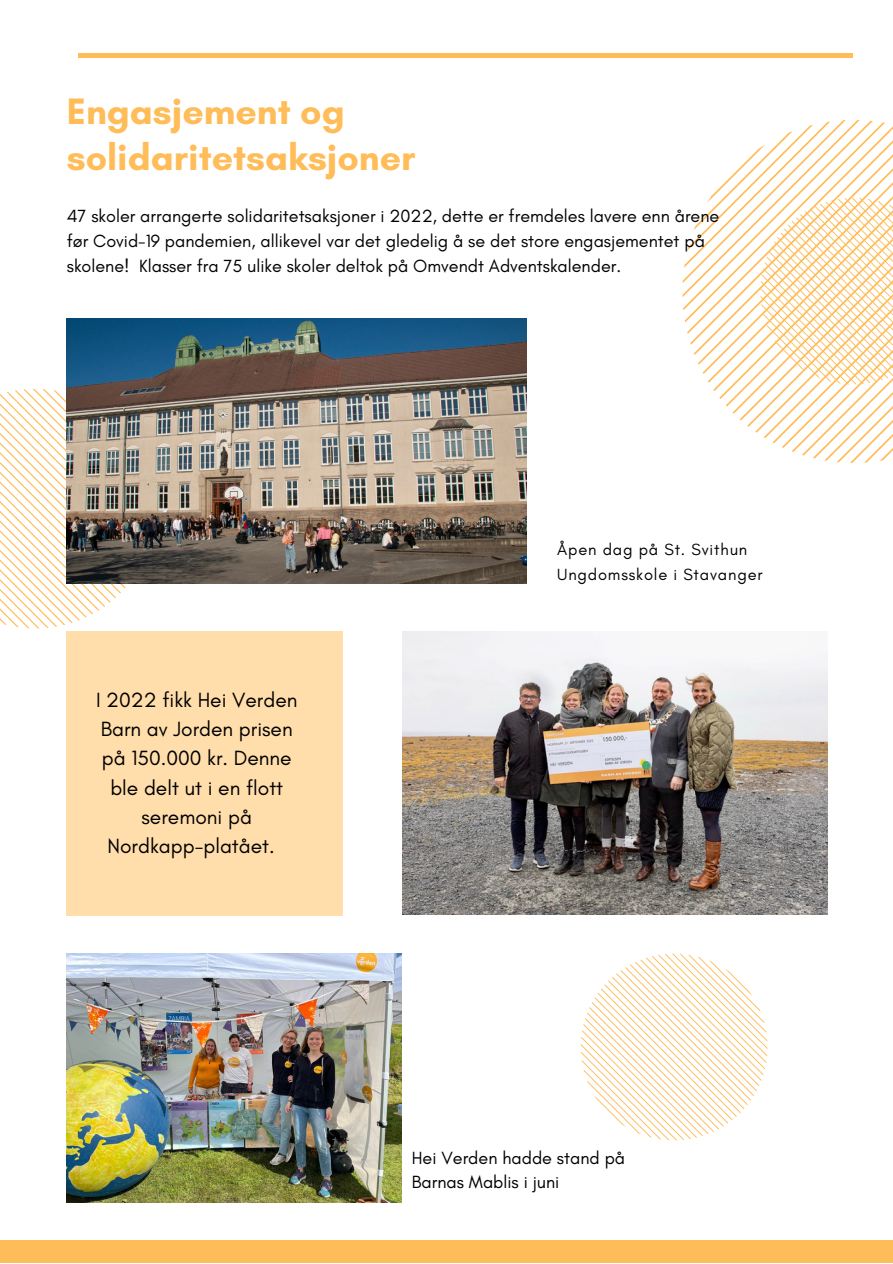
<style>
.page{position:relative;width:893px;height:1264px;background:#fff}
.page>*{position:absolute;margin:0;border:0;box-sizing:border-box;transform-origin:0 0}
.t1{font:700 37.5px/46px "Glacial Indifference";color:#ffbd59}
.t2{font:21px/29.2px "Glacial Indifference";color:#000;text-align:center}
.t3{font:18px/24.8px "Glacial Indifference";color:#000}
.t4{font:16.5px/24.8px "Glacial Indifference";letter-spacing:.05em;color:#000}
</style>
<div class="page">
<svg style="left:682px;top:120px;width:210px;height:343px"></svg>
<img style="left:67px;top:953px;width:335px;height:249px">
<svg style="left:0;top:389px;width:155px;height:239px"></svg>
<div style="left:78px;top:53px;width:775px;height:5px;background:#ffbd59"></div>
<div style="left:0;top:1240px;width:892px;height:22px;background:#ffbd59"></div>
<img style="left:402px;top:631px;width:425px;height:283px">
<img style="left:67px;top:318px;width:459px;height:265px">
<div style="left:67px;top:631px;width:275px;height:284px;background:#ffdeac"></div>
<svg style="left:580px;top:953px;width:187px;height:187px"></svg>
<h1 class="t1" style="left:67px;top:87px;width:350px">Engasjement og solidaritetsaksjoner</h1>
<p class="t3" style="left:67px;top:203px;width:654px">47 skoler arrangerte solidaritetsaksjoner i 2022, dette er fremdeles lavere enn årene før Covid-19 pandemien, allikevel var det gledelig å se det store engasjementet på skolene! Klasser fra 75 ulike skoler deltok på Omvendt Adventskalender.</p>
<p class="t2" style="left:96px;top:685px;width:203px">I 2022 fikk Hei Verden<br>Barn av Jorden prisen på 150.000 kr. Denne ble delt ut i en flott seremoni på<br>Nordkapp-platået.</p>
<p class="t4" style="left:557px;top:537px;width:207px">Åpen dag på St. Svithun<br>Ungdomsskole i Stavanger</p>
<p class="t3" style="left:412px;top:1144px;width:215px">Hei Verden hadde stand på<br>Barnas Mablis i juni</p>
</div>
